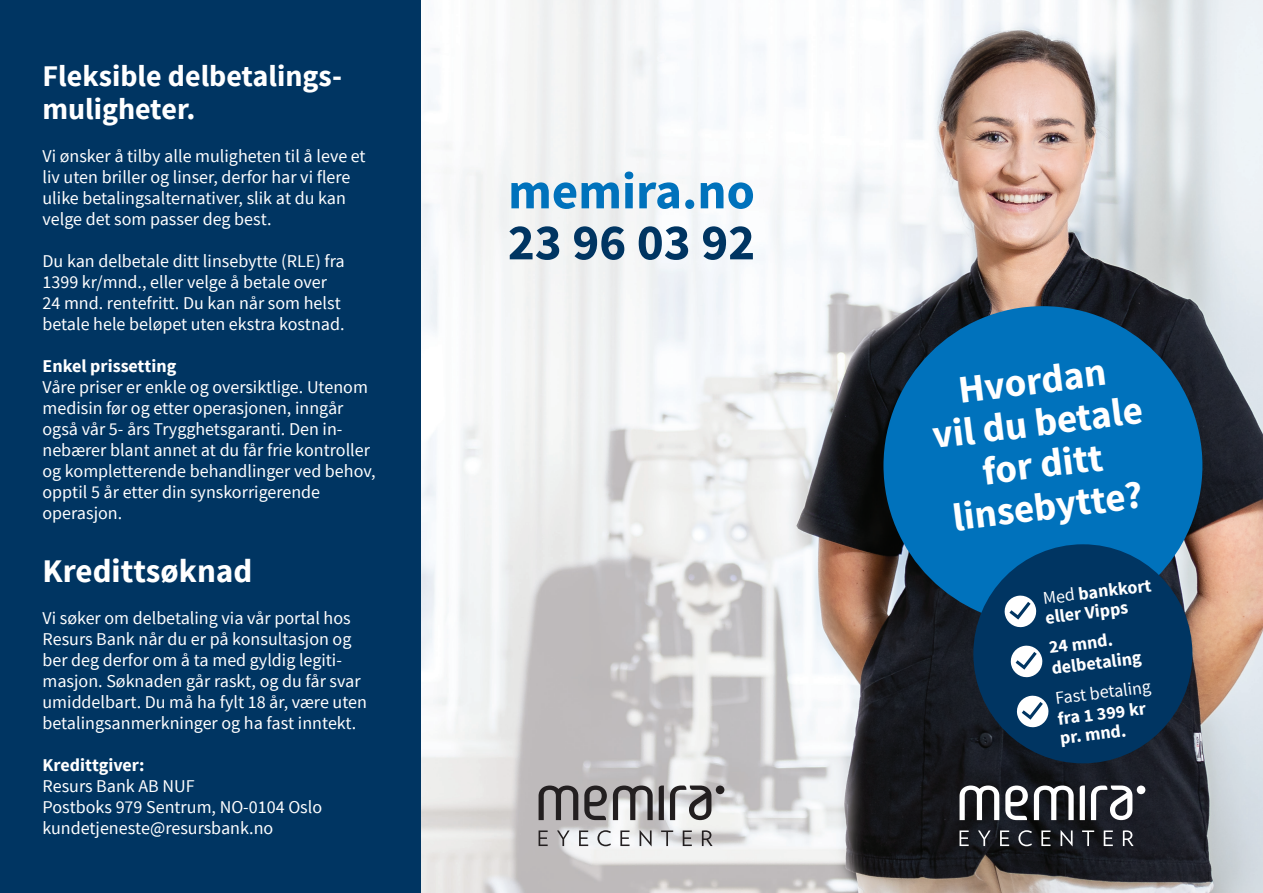
<style>
.page{position:relative;width:1263px;height:893px;background:#fff}
.page>*{position:absolute;margin:0;border:0;box-sizing:border-box;transform-origin:0 0}
.t1{font:700 51px "Source Sans Pro";color:#0072bc}
.t2{font:700 51px "Source Sans Pro";color:#003562}
.t3{font:700 39px/42px "Source Sans Pro";color:#fff;text-align:center}
.t4{font:700 33px "Source Sans Pro";color:#fff}
.t5{font:700 30px/33px "Source Sans Pro";color:#fff}
.t6{font:18px/21px "Source Sans Pro";color:#fff}
.t7{font:700 18px/30px "Source Sans Pro";color:#fff}
.s1{font-weight:700}
.s2{font-weight:400}
</style>
<div class="page">
<img style="left:421px;top:0;width:842px;height:893px">
<div style="left:0;top:0;width:421px;height:893px;background:#003562"></div>
<div style="left:883px;top:306px;width:319px;height:319px;background:#0072bc;border-radius:50%"></div>
<div style="left:973px;top:544px;width:219px;height:219px;background:#003562;border-radius:50%"></div>
<svg style="left:1004px;top:595px;width:33px;height:33px"></svg>
<svg style="left:1010px;top:645px;width:33px;height:33px"></svg>
<svg style="left:1016px;top:695px;width:33px;height:33px"></svg>
<svg style="left:539px;top:830px;width:173px;height:16px"></svg>
<svg style="left:539px;top:785px;width:185px;height:35px;background:#8f8c8d"></svg>
<svg style="left:959px;top:830px;width:174px;height:16px;background:#414348"></svg>
<svg style="left:959px;top:785px;width:186px;height:35px"></svg>
<p class="t5" style="left:43px;top:61px;width:301px">Fleksible delbetalings&shy;muligheter.</p>
<p class="t6" style="left:43px;top:146px;width:325px">Vi ønsker å tilby alle muligheten til å leve et</p>
<p class="t6" style="left:43px;top:167px;width:309px">liv uten briller og linser, derfor har vi flere</p>
<p class="t6" style="left:43px;top:188px;width:305px">ulike betalingsalternativer, slik at du kan</p>
<p class="t6" style="left:43px;top:209px;width:231px">velge det som passer deg best.</p>
<p class="t6" style="left:43px;top:251px;width:304px">Du kan delbetale ditt linsebytte (RLE) fra</p>
<p class="t6" style="left:43px;top:272px;width:286px">1399 kr/mnd., eller velge å betale over</p>
<p class="t6" style="left:43px;top:293px;width:304px">24 mnd. rentefritt. Du kan når som helst betale hele beløpet uten ekstra kostnad.</p>
<p class="t7" style="left:43px;top:352px;width:135px">Enkel prissetting</p>
<p class="t6" style="left:43px;top:377px;width:327px">Våre priser er enkle og oversiktlige. Utenom</p>
<p class="t6" style="left:43px;top:398px;width:335px">medisin før og etter operasjonen, inngår også vår 5- års Trygghetsgaranti. Den in&shy;nebærer blant annet at du får frie kontroller og kompletterende behandlinger ved behov, opptil 5 år etter din synskorrigerende</p>
<p class="t6" style="left:43px;top:503px;width:81px">operasjon.</p>
<p class="t4" style="left:43px;top:550px;width:211px">Kredittsøknad</p>
<p class="t6" style="left:43px;top:608px;width:326px">Vi søker om delbetaling via vår portal hos Resurs Bank når du er på konsultasjon og ber deg derfor om å ta med gyldig legiti&shy;masjon. Søknaden går raskt, og du får svar umiddelbart. Du må ha fylt 18 år, være uten betalingsanmerkninger og ha fast inntekt.</p>
<p class="t6" style="left:43px;top:755px;width:154px"><span class="s1">Kredittgiver:<br></span>Resurs Bank AB NUF</p>
<p class="t6" style="left:43px;top:797px;width:281px">Postboks 979 Sentrum, NO-0104 Oslo</p>
<p class="t6" style="left:43px;top:818px;width:232px">kundetjeneste@resursbank.no</p>
<p class="t1" style="left:508px;top:159px;width:248px">memira.no</p>
<p class="t2" style="left:508px;top:210px;width:249px">23 96 03 92</p>
<p class="t3" style="left:925px;top:374px;width:213px;rotate:-7deg">Hvordan<br>vil du betale for ditt</p>
<p class="t3" style="left:950px;top:498px;width:193px;rotate:-7deg">linsebytte?</p>
<p class="t7" style="left:1041px;top:584px;width:111px;rotate:-7deg"><span class="s2">Med</span> bankkort</p>
<p class="t7" style="left:1044px;top:603px;width:85px;rotate:-7deg">eller Vipps<br>24 mnd.</p>
<p class="t6" style="left:1050px;top:654px;width:98px;line-height:30px;rotate:-7deg"><span class="s1">delbetaling<br></span>Fast betaling</p>
<p class="t7" style="left:1056px;top:705px;width:90px;rotate:-7deg">fra 1 399 kr</p>
<p class="t7" style="left:1058px;top:724px;width:68px;rotate:-7deg">pr. mnd.</p>
</div>
